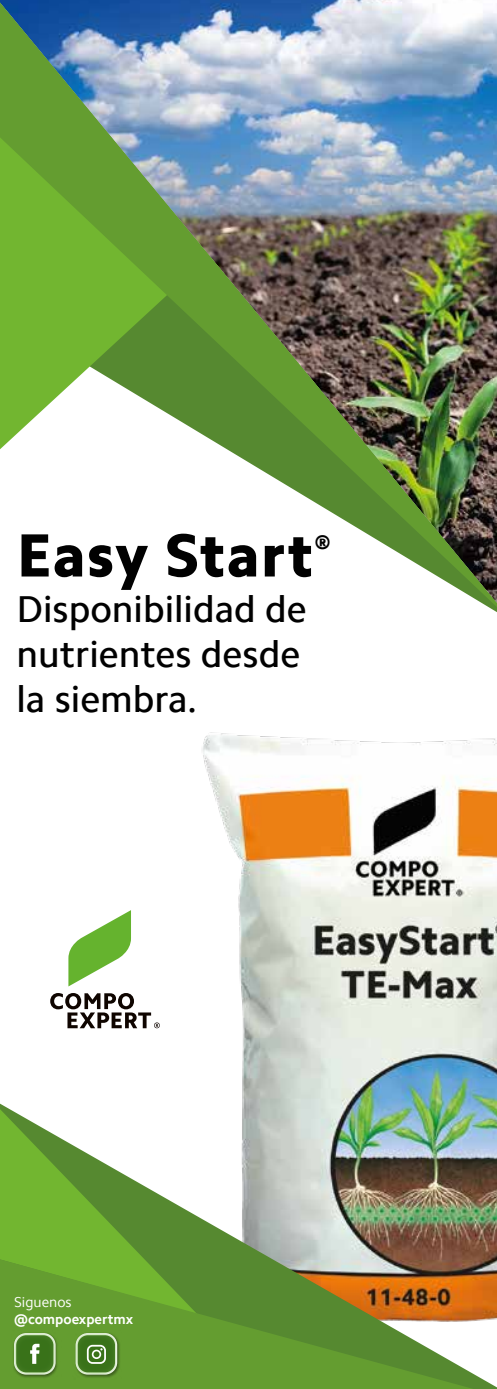
<style>
.page{position:relative;width:497px;height:1389px;background:#fff}
.page>*{position:absolute;margin:0;border:0;box-sizing:border-box;transform-origin:0 0}
.t1{font:800 61.25px "Camphor Pro";letter-spacing:.02em;color:#010101}
.t2{font:500 37.45px/45px "Camphor Pro";color:#010101}
.t3{font:14.35px "Camphor Pro";color:#fff}
.t4{font:700 14px "Camphor Pro";color:#fff}
</style>
<div class="page">
<img style="left:202px;top:732px;width:294px;height:372px">
<img style="left:0;top:1104px;width:496px;height:285px">
<svg style="left:0;top:1109px;width:197px;height:150px"></svg>
<svg style="left:0;top:1259px;width:473px;height:130px;background:#75963a"></svg>
<img style="left:0;top:3px;width:496px;height:604px">
<img style="left:12px;top:1331px;width:109px;height:48px">
<svg style="left:77px;top:1334px;width:39px;height:39px"></svg>
<div style="left:76px;top:1333px;width:41px;height:42px;border:2px solid #67b42e;border-radius:11px"></div>
<div style="left:15px;top:1334px;width:39px;height:39px;background:#39721a;border-radius:11px"></div>
<div style="left:14px;top:1333px;width:41px;height:42px;border:2px solid #67b42e;border-radius:11px"></div>
<svg style="left:30px;top:1344px;width:9px;height:20px"></svg>
<svg style="left:87px;top:1345px;width:19px;height:19px"></svg>
<svg style="left:68px;top:910px;width:63px;height:76px"></svg>
<svg style="left:50px;top:993px;width:110px;height:35px"></svg>
<h1 class="t1" style="left:16px;top:519px;width:315px">Easy Start<sup>®</sup></h1>
<p class="t2" style="left:16px;top:586px;width:291px">Disponibilidad de nutrientes desde la siembra.</p>
<p class="t3" style="left:14px;top:1294px;width:59px">Siguenos</p>
<p class="t4" style="left:14px;top:1311px;width:120px">@compoexpertmx</p>
</div>
